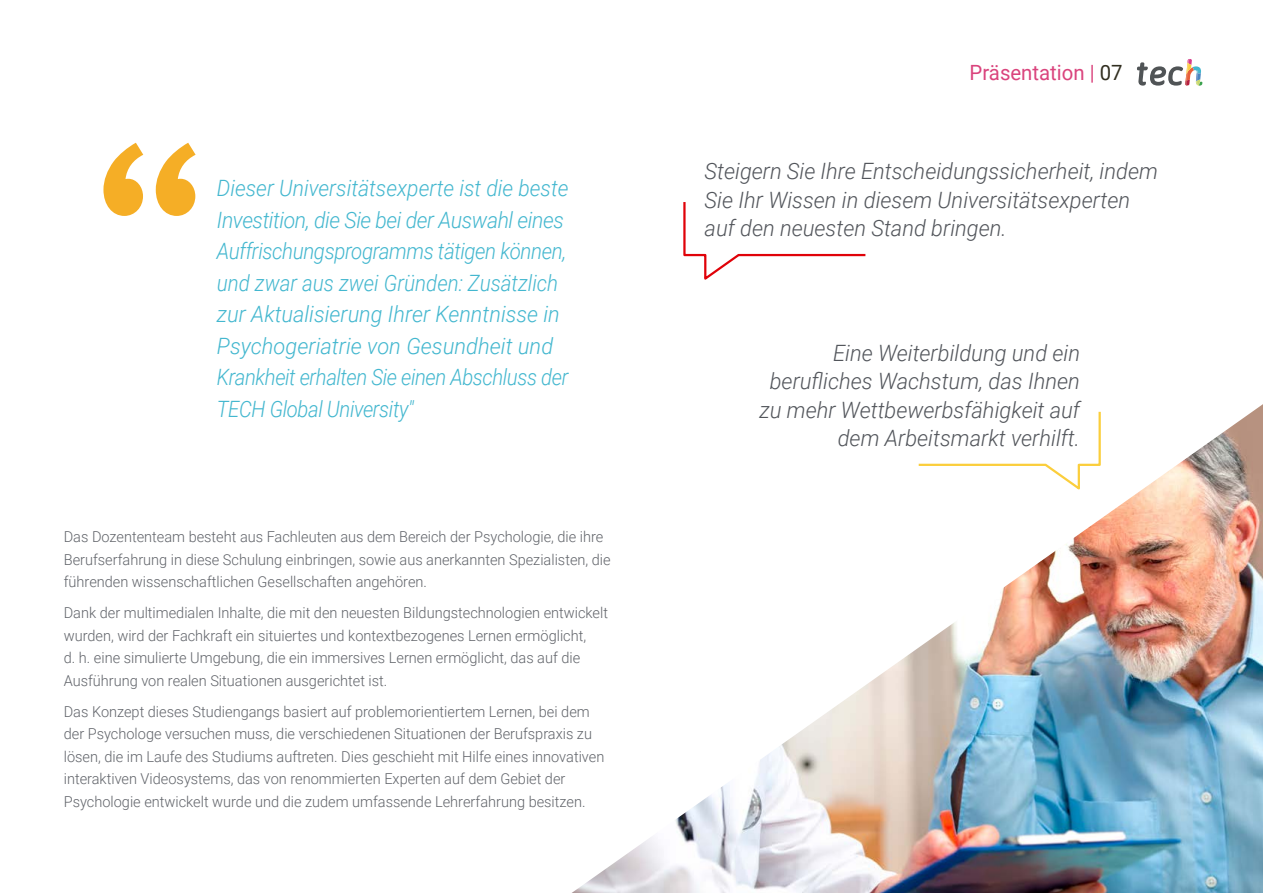
<style>
.page{position:relative;width:1263px;height:893px;background:#fff}
.page>*{position:absolute;margin:0;border:0;box-sizing:border-box;transform-origin:0 0}
.t1{font:italic 300 22.5px/31.5px "Roboto";letter-spacing:-.01em;color:#43b7cf;scale:.94 1}
.t2{font:italic 300 22.5px/28.5px "Roboto";color:#52555b}
.t3{font:21px "Roboto";color:#da447d}
.t4{font:300 15px/22.5px "Roboto";color:#61646a}
.s1{color:#312e20}
</style>
<div class="page">
<svg style="left:103px;top:143px;width:93px;height:73px"></svg>
<svg style="left:683px;top:202px;width:183px;height:78px"></svg>
<img style="left:572px;top:404px;width:691px;height:489px">
<svg style="left:1137px;top:59px;width:65px;height:27px"></svg>
<p class="t1" style="left:217px;top:172px;width:375px">Dieser Universitätsexperte ist die beste Investition, die Sie bei der Auswahl eines Auffrischungsprogramms tätigen können, und zwar aus zwei Gründen: Zusätzlich zur Aktualisierung Ihrer Kenntnisse in Psychogeriatrie von Gesundheit und Krankheit erhalten Sie einen Abschluss der TECH Global University"</p>
<p class="t4" style="left:64px;top:525px;width:548px">Das Dozententeam besteht aus Fachleuten aus dem Bereich der Psychologie, die ihre<br>Berufserfahrung in diese Schulung einbringen, sowie aus anerkannten Spezialisten, die führenden wissenschaftlichen Gesellschaften angehören.</p>
<p class="t4" style="left:64px;top:601px;width:546px">Dank der multimedialen Inhalte, die mit den neuesten Bildungstechnologien entwickelt wurden, wird der Fachkraft ein situiertes und kontextbezogenes Lernen ermöglicht,<br>d. h. eine simulierte Umgebung, die ein immersives Lernen ermöglicht, das auf die Ausführung von realen Situationen ausgerichtet ist.</p>
<p class="t4" style="left:64px;top:699px;width:542px">Das Konzept dieses Studiengangs basiert auf problemorientiertem Lernen, bei dem der Psychologe versuchen muss, die verschiedenen Situationen der Berufspraxis zu lösen, die im Laufe des Studiums auftreten. Dies geschieht mit Hilfe eines innovativen interaktiven Videosystems, das von renommierten Experten auf dem Gebiet der Psychologie entwickelt wurde und die zudem umfassende Lehrerfahrung besitzen.</p>
<h2 class="t3" style="left:969px;top:57px;width:155px">Präsentation | <span class="s1">07</span></h2>
<h1 class="t2" style="left:705px;top:156px;width:455px">Steigern Sie Ihre Entscheidungssicherheit, indem<br>Sie Ihr Wissen in diesem Universitätsexperten auf den neuesten Stand bringen.</h1>
<h1 class="t2" style="left:759px;top:338px;width:322px;text-align:right">Eine Weiterbildung und ein berufliches Wachstum, das Ihnen zu mehr Wettbewerbsfähigkeit auf dem Arbeitsmarkt verhilft.</h1>
</div>
